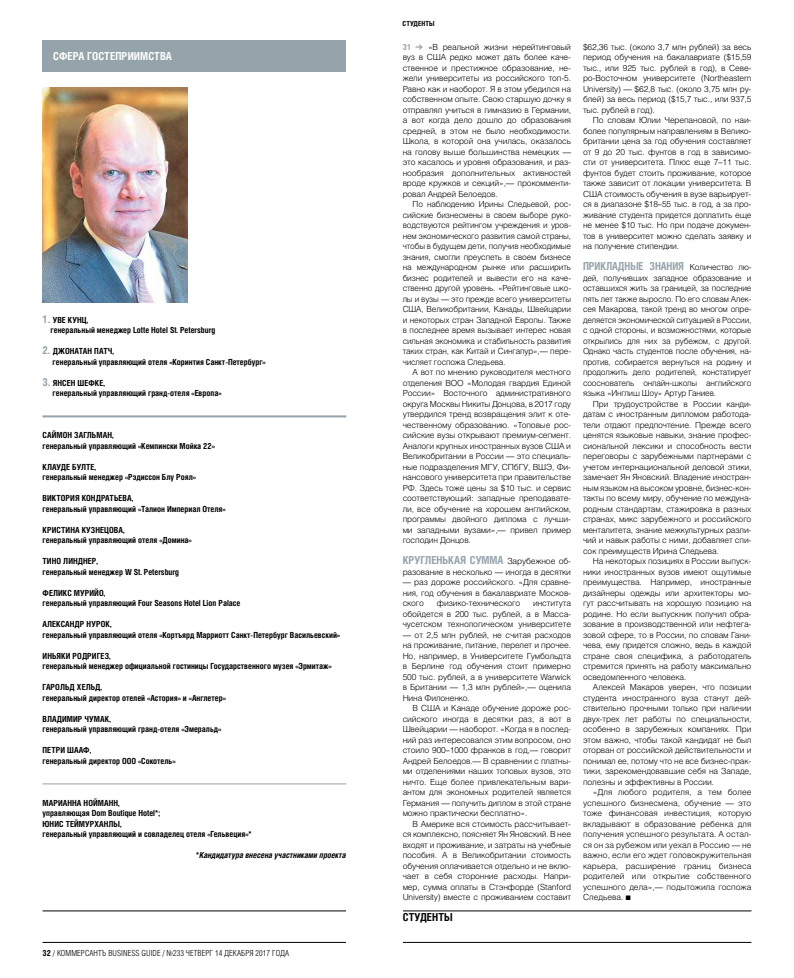
<style>
.page{position:relative;width:794px;height:978px;background:#fff}
.page>*{position:absolute;margin:0;border:0;box-sizing:border-box;transform-origin:0 0}
.t1{font:700 11px "Helios Cond";letter-spacing:.05em;color:#95a3ab}
.t2{font:700 11px "Helios Cond";letter-spacing:.11em;color:#fff}
.t3{font:700 11px "Helios Cond";letter-spacing:.095em;color:#000}
.t4{font:300 8.4px/10.5px "Helios";letter-spacing:-.015em;color:#000;text-align:justify}
.t5{font:700 8.4px/10.5px "Helios Cond";color:#000}
.t6{font:300 8.4px "Helios Cond";letter-spacing:.01em;color:#000}
.t7{font:italic 700 8.4px "Helios Cond";color:#000}
.t8{font:700 7px "Helios Cond";letter-spacing:.095em;color:#000}
.s1{font-size:11px;color:#95a3ab}
.s2{font-weight:700}
.s3{font-family:"Helios Cond";font-weight:700;color:#95a3ab}
.s4{color:#95a3ab}
.s5{font-family:"Helios";font-weight:300;font-size:8.4px;color:#000}
</style>
<div class="page">
<hr style="left:43px;top:911px;width:708px;height:1px;background:#000">
<hr style="left:43px;top:942px;width:708px;height:1px;background:#000">
<div style="left:346px;top:907px;width:57px;height:44px;background:#fff"></div>
<hr style="left:43px;top:415px;width:303px;height:2px;background:#95a3ab">
<hr style="left:43px;top:783px;width:303px;height:1px;background:#95a3ab">
<div style="left:43px;top:40px;width:303px;height:31px;background:#95a3ab"></div>
<img style="left:43px;top:88px;width:145px;height:214px">
<h1 class="t2" style="left:53px;top:49px;width:120px">Сфера гостеприимства</h1>
<p class="t5" style="left:51px;top:315px;width:166px;text-indent:-8px"><span class="s1">1.</span> Уве Кунц,<br>генеральный менеджер Lotte Hotel St. Petersburg</p>
<p class="t5" style="left:53px;top:346px;width:215px;text-indent:-10px"><span class="s1">2.</span> Джонатан Патч,<br>генеральный управляющий отеля «Коринтия Санкт-Петербург»</p>
<p class="t5" style="left:53px;top:378px;width:170px;text-indent:-10px"><span class="s1">3.</span> Янсен Шефке,<br>генеральный управляющий гранд-отеля «Европа»</p>
<p class="t5" style="left:43px;top:430px;width:174px">Саймон Загльман,<br>генеральный управляющий «Кемпински Мойка 22»</p>
<p class="t5" style="left:43px;top:462px;width:155px">Клауде Булте,<br>генеральный менеджер «Рэдиссон Блу Роял»</p>
<p class="t5" style="left:43px;top:493px;width:185px">Виктория Кондратьева,<br>генеральный управляющий «Талион Империал Отеля»</p>
<p class="t5" style="left:43px;top:525px;width:151px">Кристина Кузнецова,<br>генеральный управляющий отеля «Домина»</p>
<p class="t5" style="left:43px;top:556px;width:138px">Тино Линднер,<br>генеральный менеджер W St. Petersburg</p>
<p class="t5" style="left:43px;top:588px;width:199px">Феликс Мурийо,<br>генеральный управляющий Four Seasons Hotel Lion Palace</p>
<p class="t5" style="left:43px;top:619px;width:299px">Александр Нурок,<br>генеральный управляющий отеля «Кортъярд Марриотт Санкт-Петербург Васильевский»</p>
<p class="t5" style="left:43px;top:651px;width:290px">Иньяки Родригез,<br>генеральный менеджер официальной гостиницы Государственного музея «Эрмитаж»</p>
<p class="t5" style="left:43px;top:682px;width:185px">Гарольд Хельд,<br>генеральный директор отелей «Астория» и «Англетер»</p>
<p class="t5" style="left:43px;top:714px;width:180px">Владимир Чумак,<br>генеральный управляющий гранд-отеля «Эмеральд»</p>
<p class="t5" style="left:43px;top:745px;width:32px">Петри Шааф</p>
<p class="t5" style="left:43px;top:745px;width:85px;text-indent:47px">, генеральный директор ООО</p>
<p class="t5" style="left:138px;top:756px;width:39px">«Сокотель»</p>
<p class="t5" style="left:43px;top:798px;width:211px">Марианна Нойманн,<br>управляющая Dom Boutique Hotel*;<br>Юнис Теймурханлы,<br>генеральный управляющий и совладелец отеля «Гельвеция»*</p>
<p class="t7" style="left:196px;top:850px;width:152px">*Кандидатура внесена участниками проекта</p>
<p class="t6" style="left:43px;top:948px;width:248px"><span class="s2">32</span> / КОММЕРСАНТЪ BUSINESS GUIDE / №233 четверг 14 декабря 2017 года</p>
<p class="t8" style="left:402px;top:19px;width:33px">Студенты</p>
<p class="t4" style="left:403px;top:42px;width:170px"><span class="s3">31</span> <span class="s4">➔</span> «В реальной жизни нерейтинговый вуз в США редко может дать более каче&shy;ственное и престижное образование, не&shy;жели университеты из российского топ-5.<br>Равно как и наоборот. Я в этом убедился на собственном опыте. Свою старшую дочку я отправлял учиться в гимназию в Германии, а вот когда дело дошло до образования средней, в этом не было необходимости.<br>Школа, в которой она училась, оказалось на голову выше большинства немецких — это касалось и уровня образования, и раз&shy;нообразия дополнительных активностей вроде кружков и секций»,— прокомменти&shy;ровал Андрей Белоедов.</p>
<p class="t4" style="left:403px;top:199px;width:170px;text-indent:10px">По наблюдению Ирины Следьевой, рос&shy;сийские бизнесмены в своем выборе руко&shy;водствуются рейтингом учреждения и уров&shy;нем экономического развития самой страны, чтобы в будущем дети, получив необходимые знания, смогли преуспеть в своем бизнесе на международном рынке или расширить бизнес родителей и вывести его на каче&shy;ственно другой уровень. «Рейтинговые шко&shy;лы и вузы — это прежде всего университеты США, Великобритании, Канады, Швейцарии и некоторых стран Западной Европы. Также в последнее время вызывает интерес новая сильная экономика и стабильность развития таких стран, как Китай и Сингапур»,— пере&shy;числяет госпожа Следьева.</p>
<p class="t4" style="left:403px;top:367px;width:170px;text-indent:10px">А вот по мнению руководителя местного отделения ВОО «Молодая гвардия Единой России» Восточного административного округа Москвы Никиты Донцова, в 2017 году утвердился тренд возвращения элит к оте&shy;чественному образованию. «Топовые рос&shy;сийские вузы открывают премиум-сегмент.<br>Аналоги крупных иностранных вузов США и Великобритании в России — это специаль&shy;ные подразделения МГУ, СПбГУ, ВШЭ, Фи&shy;нансового университета при правительстве РФ. Здесь тоже цены за $10 тыс. и сервис соответствующий: западные преподавате&shy;ли, все обучение на хорошем английском, программы двойного диплома с лучши&shy;ми западными вузами»,— привел пример господин Донцов.</p>
<h1 class="t1" style="left:403px;top:553px;width:87px">Кругленькая сумма</h1>
<p class="t4" style="left:403px;top:556px;width:170px;text-align:right">Зарубежное об-<br>разование в несколько — иногда в десятки</p>
<p class="t4" style="left:403px;top:577px;width:170px">— раз дороже российского. «Для сравне&shy;ния, год обучения в бакалавриате Москов&shy;ского</p>
<p class="t4" style="left:437px;top:598px;width:85px">физико-технического</p>
<p class="t4" style="left:403px;top:598px;width:170px;text-indent:130px">института обойдется в 200 тыс. рублей, а в Масса&shy;чусетском технологическом университете</p>
<p class="t4" style="left:403px;top:630px;width:170px">— от 2,5 млн рублей, не считая расходов на проживание, питание, перелет и прочее.<br>Но, например, в Университете Гумбольдта в Берлине год обучения стоит примерно 500 тыс. рублей, а в университете Warwick в Британии — 1,3 млн рублей»,— оценила Нина Филоненко.</p>
<p class="t4" style="left:403px;top:703px;width:170px;text-indent:10px">В США и Канаде обучение дороже рос&shy;сийского иногда в десятки раз, а вот в Швейцарии — наоборот. «Когда я в послед&shy;ний раз интересовался этим вопросом, оно стоило 900–1000 франков в год,— говорит Андрей Белоедов.— В сравнении с платны&shy;ми отделениями наших топовых вузов, это ничто. Еще более привлекательным вари&shy;антом для экономных родителей является Германия — получить диплом в этой стране можно практически бесплатно».</p>
<p class="t4" style="left:403px;top:819px;width:170px;text-indent:10px">В Америке вся стоимость рассчитывает&shy;ся комплексно, поясняет Ян Яновский. В нее входят и проживание, и затраты на учебные пособия. А в Великобритании стоимость обучения оплачивается отдельно и не вклю&shy;чает в себя сторонние расходы. Напри&shy;мер, сумма оплаты в Стэнфорде (Stanford University) вместе с проживанием составит</p>
<h1 class="t3" style="left:403px;top:910px;width:52px">Студенты</h1>
<p class="t4" style="left:583px;top:42px;width:170px">$62,36 тыс. (около 3,7 млн рублей) за весь период обучения на бакалавриате ($15,59 тыс., или 925 тыс. рублей в год), в Севе&shy;ро-Восточном университете (Northeastern University) — $62,8 тыс. (около 3,75 млн ру&shy;блей) за весь период ($15,7 тыс., или 937,5 тыс. рублей в год).</p>
<p class="t4" style="left:583px;top:115px;width:170px;text-indent:10px">По словам Юлии Черепановой, по наи&shy;более популярным направлениям в Велико&shy;британии цена за год обучения составляет от 9 до 20 тыс. фунтов в год в зависимо&shy;сти от университета. Плюс еще 7–11 тыс. фунтов будет стоить проживание, которое также зависит от локации университета. В США стоимость обучения в вузе варьирует&shy;ся в диапазоне $18–55 тыс. в год, а за про&shy;живание студента придется доплатить еще не менее $10 тыс. Но при подаче докумен&shy;тов в университет можно сделать заявку и на получение стипендии.</p>
<h1 class="t1" style="left:583px;top:259px;width:170px">Прикладные знания <span class="s5">Количество лю-</span></h1>
<p class="t4" style="left:583px;top:273px;width:170px">дей, получивших западное образование и оставшихся жить за границей, за последние пять лет также выросло. По его словам Алек&shy;сея Макарова, такой тренд во многом опре&shy;деляется экономической ситуацией в России, с одной стороны, и возможностями, которые открылись для них за рубежом, с другой.<br>Однако часть студентов после обучения, на&shy;против, собирается вернуться на родину и продолжить дело родителей, констатирует сооснователь онлайн-школы английского языка «Инглиш Шоу» Артур Ганиев.</p>
<p class="t4" style="left:583px;top:399px;width:170px;text-indent:10px">При трудоустройстве в России канди&shy;датам с иностранным дипломом работода&shy;тели отдают предпочтение. Прежде всего ценятся языковые навыки, знание профес&shy;сиональной лексики и способность вести переговоры с зарубежными партнерами с учетом интернациональной деловой этики, замечает Ян Яновский. Владение иностран&shy;ным языком на высоком уровне, бизнес-кон&shy;такты по всему миру, обучение по междуна&shy;родным стандартам, стажировка в разных странах, микс зарубежного и российского менталитета, знание межкультурных разли&shy;чий и навык работы с ними, добавляет спи&shy;сок преимуществ Ирина Следьева.</p>
<p class="t4" style="left:583px;top:556px;width:170px;text-indent:10px">На некоторых позициях в России выпуск&shy;ники иностранных вузов имеют ощутимые преимущества. Например, иностранные дизайнеры одежды или архитекторы мо&shy;гут рассчитывать на хорошую позицию на родине. Но если выпускник получил обра&shy;зование в производственной или нефтега&shy;зовой сфере, то в России, по словам Гани&shy;чева, ему придется сложно, ведь в каждой стране своя специфика, а работодатель стремится принять на работу максимально осведомленного человека.</p>
<p class="t4" style="left:583px;top:682px;width:170px;text-indent:10px">Алексей Макаров уверен, что позиции студента иностранного вуза станут дей&shy;ствительно прочными только при наличии двух-трех лет работы по специальности, особенно в зарубежных компаниях. При этом важно, чтобы такой кандидат не был оторван от российской действительности и понимал ее, потому что не все бизнес-прак&shy;тики, зарекомендовавшие себя на Западе, полезны и эффективны в России.</p>
<p class="t4" style="left:583px;top:787px;width:170px;text-indent:10px">«Для любого родителя, а тем более успешного бизнесмена, обучение — это тоже финансовая инвестиция, которую вкладывают в образование ребенка для получения успешного результата. А остал&shy;ся он за рубежом или уехал в Россию — не важно, если его ждет головокружительная карьера, расширение границ бизнеса родителей или открытие собственного успешного дела»,— подытожила госпожа Следьева. ■</p>
</div>
